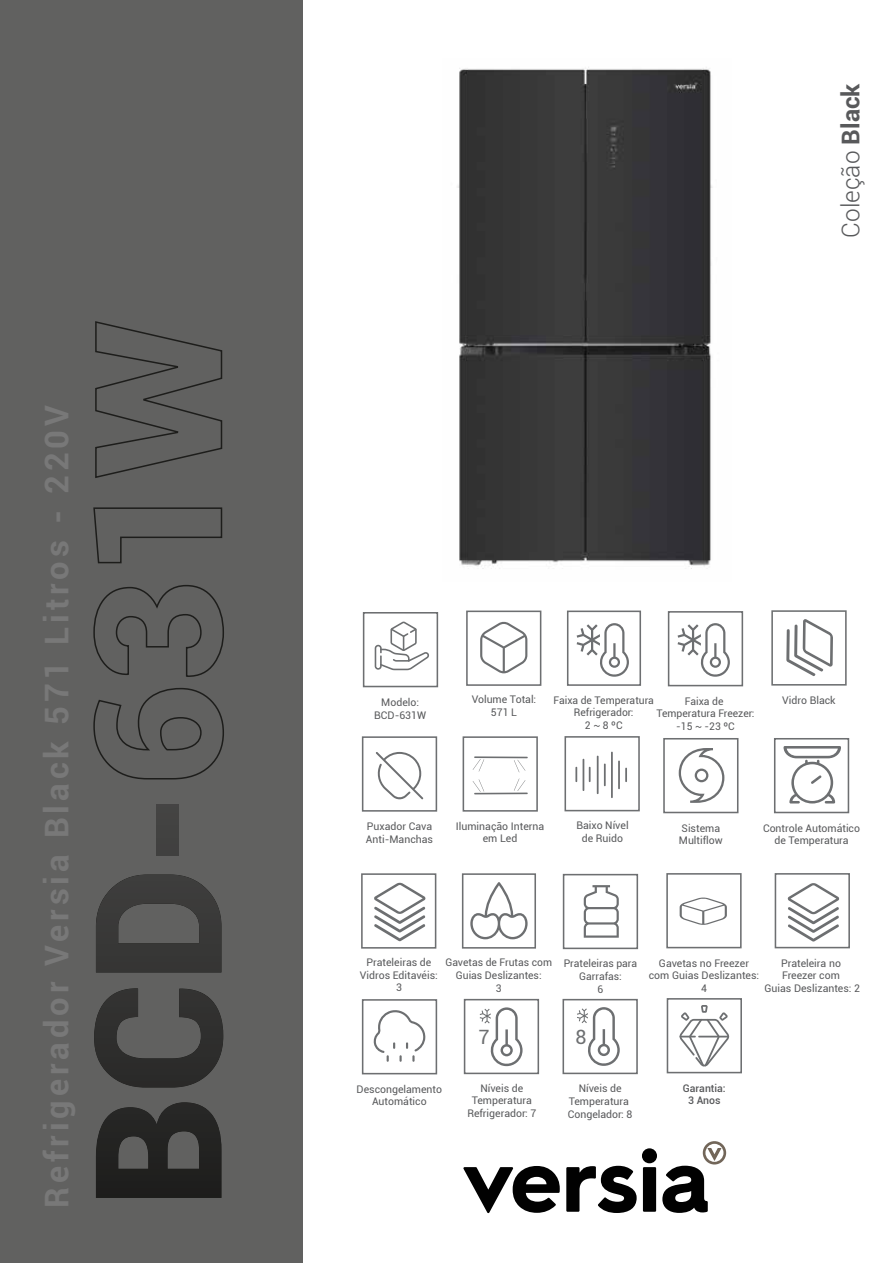
<style>
.page{position:relative;width:893px;height:1263px;background:#fff}
.page>*{position:absolute;margin:0;border:0;box-sizing:border-box;transform-origin:0 0}
.t1{font:700 32.7px "Roboto";letter-spacing:.12em;color:#787878}
.t2{font:300 24.45px "Roboto";color:#58595b}
.t3{font:19.8px "Roboto";color:#6d6f71}
.t4{font:10.5px/12.6px "Roboto";color:#58595b;text-align:center}
.t5{font:500 10.5px/12.6px "Roboto";color:#58595b;text-align:center}
.s1{font-weight:700}
</style>
<div class="page">
<svg style="left:463px;top:1166px;width:97px;height:47px"></svg>
<svg style="left:566px;top:1166px;width:71px;height:47px"></svg>
<div style="left:642px;top:1148px;width:15px;height:15px;background:#010101;border-radius:50%"></div>
<div style="left:643px;top:1167px;width:13px;height:45px;background:#010101"></div>
<svg style="left:662px;top:1141px;width:64px;height:72px"></svg>
<div style="left:0;top:0;width:177px;height:31px;background:#616160"></div>
<div style="left:216px;top:0;width:86px;height:22px;background:#616160"></div>
<svg style="left:0;top:42px;width:302px;height:1221px;background:#5c5c5b"></svg>
<div style="left:363px;top:612px;width:75px;height:75px;border:2px solid #6d6f71"></div>
<svg style="left:375px;top:621px;width:54px;height:49px"></svg>
<div style="left:466px;top:610px;width:75px;height:76px;border:2px solid #6d6f71"></div>
<svg style="left:480px;top:621px;width:47px;height:52px"></svg>
<div style="left:567px;top:610px;width:74px;height:76px;border:2px solid #6d6f71"></div>
<svg style="left:577px;top:623px;width:52px;height:54px"></svg>
<div style="left:463px;top:736px;width:75px;height:76px;border:2px solid #6d6f71"></div>
<svg style="left:473px;top:756px;width:55px;height:16px"></svg>
<svg style="left:473px;top:778px;width:55px;height:16px"></svg>
<div style="left:362px;top:736px;width:75px;height:76px;border:2px solid #6d6f71"></div>
<svg style="left:376px;top:752px;width:47px;height:47px"></svg>
<div style="left:771px;top:610px;width:76px;height:76px;border:2px solid #6d6f71"></div>
<svg style="left:786px;top:619px;width:47px;height:57px"></svg>
<div style="left:663px;top:738px;width:75px;height:75px;border:2px solid #6d6f71"></div>
<svg style="left:679px;top:748px;width:45px;height:55px"></svg>
<div style="left:774px;top:738px;width:75px;height:75px;border:2px solid #6d6f71"></div>
<svg style="left:783px;top:746px;width:58px;height:57px"></svg>
<div style="left:668px;top:611px;width:75px;height:75px;border:2px solid #6d6f71"></div>
<svg style="left:678px;top:623px;width:52px;height:54px"></svg>
<div style="left:564px;top:736px;width:76px;height:75px;border:2px solid #6d6f71"></div>
<svg style="left:575px;top:767px;width:2px;height:15px"></svg>
<svg style="left:589px;top:767px;width:2px;height:15px"></svg>
<hr style="left:583px;top:759px;width:1px;height:32px;background:#6d6f71">
<hr style="left:597px;top:756px;width:2px;height:38px;background:#6d6f71">
<hr style="left:604px;top:763px;width:2px;height:23px;background:#6d6f71">
<hr style="left:611px;top:752px;width:2px;height:46px;background:#6d6f71">
<hr style="left:618px;top:760px;width:2px;height:29px;background:#6d6f71">
<svg style="left:625px;top:768px;width:2px;height:14px"></svg>
<div style="left:361px;top:873px;width:75px;height:76px;border:2px solid #6d6f71"></div>
<svg style="left:374px;top:882px;width:52px;height:59px"></svg>
<div style="left:462px;top:873px;width:74px;height:76px;border:2px solid #6d6f71"></div>
<svg style="left:470px;top:882px;width:58px;height:57px"></svg>
<div style="left:362px;top:999px;width:75px;height:75px;border:2px solid #6d6f71"></div>
<svg style="left:373px;top:1010px;width:53px;height:52px"></svg>
<div style="left:775px;top:873px;width:75px;height:75px;border:2px solid #6d6f71"></div>
<svg style="left:787px;top:883px;width:52px;height:59px"></svg>
<div style="left:666px;top:873px;width:76px;height:75px;border:2px solid #6d6f71"></div>
<svg style="left:680px;top:897px;width:47px;height:28px"></svg>
<div style="left:562px;top:999px;width:76px;height:75px;border:2px solid #6d6f71"></div>
<svg style="left:577px;top:1007px;width:43px;height:59px"></svg>
<div style="left:667px;top:998px;width:75px;height:75px;border:2px solid #6d6f71"></div>
<svg style="left:679px;top:1005px;width:50px;height:61px"></svg>
<div style="left:563px;top:874px;width:75px;height:75px;border:2px solid #6d6f71"></div>
<svg style="left:584px;top:885px;width:35px;height:53px"></svg>
<div style="left:464px;top:999px;width:75px;height:75px;border:2px solid #6d6f71"></div>
<svg style="left:480px;top:1007px;width:43px;height:59px"></svg>
<img style="left:457px;top:67px;width:256px;height:502px">
<h1 class="t1" style="left:43px;top:1208px;width:804px;rotate:-90deg">Refrigerador Versia Black 571 Litros - 220V</h1>
<h2 class="t2" style="left:841px;top:238px;width:156px;rotate:-90deg">Coleção <span class="s1">Black</span></h2>
<p class="t4" style="left:374px;top:697px;width:53px">Modelo:<br>BCD-631W</p>
<p class="t4" style="left:472px;top:694px;width:66px">Volume Total:<br>571 L</p>
<p class="t4" style="left:553px;top:694px;width:102px">Faixa de Temperatura<br>Refrigerador:<br>2 ~ 8 ºC</p>
<p class="t4" style="left:656px;top:695px;width:99px">Faixa de<br>Temperatura Freezer: -15 ~ -23 ºC</p>
<p class="t4" style="left:782px;top:695px;width:55px">Vidro Black</p>
<p class="t4" style="left:366px;top:821px;width:69px;text-align:left">Puxador Cava<br>Anti-Manchas</p>
<p class="t4" style="left:456px;top:821px;width:90px">Iluminação Interna em Led</p>
<p class="t4" style="left:576px;top:820px;width:54px">Baixo Nível de Ruido</p>
<p class="t4" style="left:679px;top:822px;width:45px;text-align:left">Sistema<br>Multiflow</p>
<p class="t4" style="left:763px;top:822px;width:99px">Controle Automático de Temperatura</p>
<p class="t4" style="left:360px;top:957px;width:79px">Prateleiras de<br>Vidros Editavéis:<br>3</p>
<p class="t4" style="left:445px;top:957px;width:108px">Gavetas de Frutas com<br>Guias Deslizantes:<br>3</p>
<p class="t4" style="left:564px;top:958px;width:75px">Prateleiras para<br>Garrafas:<br>6</p>
<p class="t4" style="left:764px;top:957px;width:97px">Prateleira no<br>Freezer com<br>Guias Deslizantes: 2</p>
<p class="t4" style="left:649px;top:957px;width:112px">Gavetas no Freezer com Guias Deslizantes:<br>4</p>
<h3 class="t3" style="left:478px;top:1028px;width:13px">7</h3>
<h3 class="t3" style="left:576px;top:1028px;width:13px">8</h3>
<p class="t4" style="left:357px;top:1083px;width:87px">Descongelamento<br>Automático</p>
<p class="t4" style="left:467px;top:1083px;width:71px">Níveis de<br>Temperatura<br>Refrigerador: 7</p>
<p class="t4" style="left:568px;top:1083px;width:66px">Níveis de<br>Temperatura<br>Congelador: 8</p>
<p class="t5" style="left:683px;top:1082px;width:44px">Garantia:<br>3 Anos</p>
</div>
